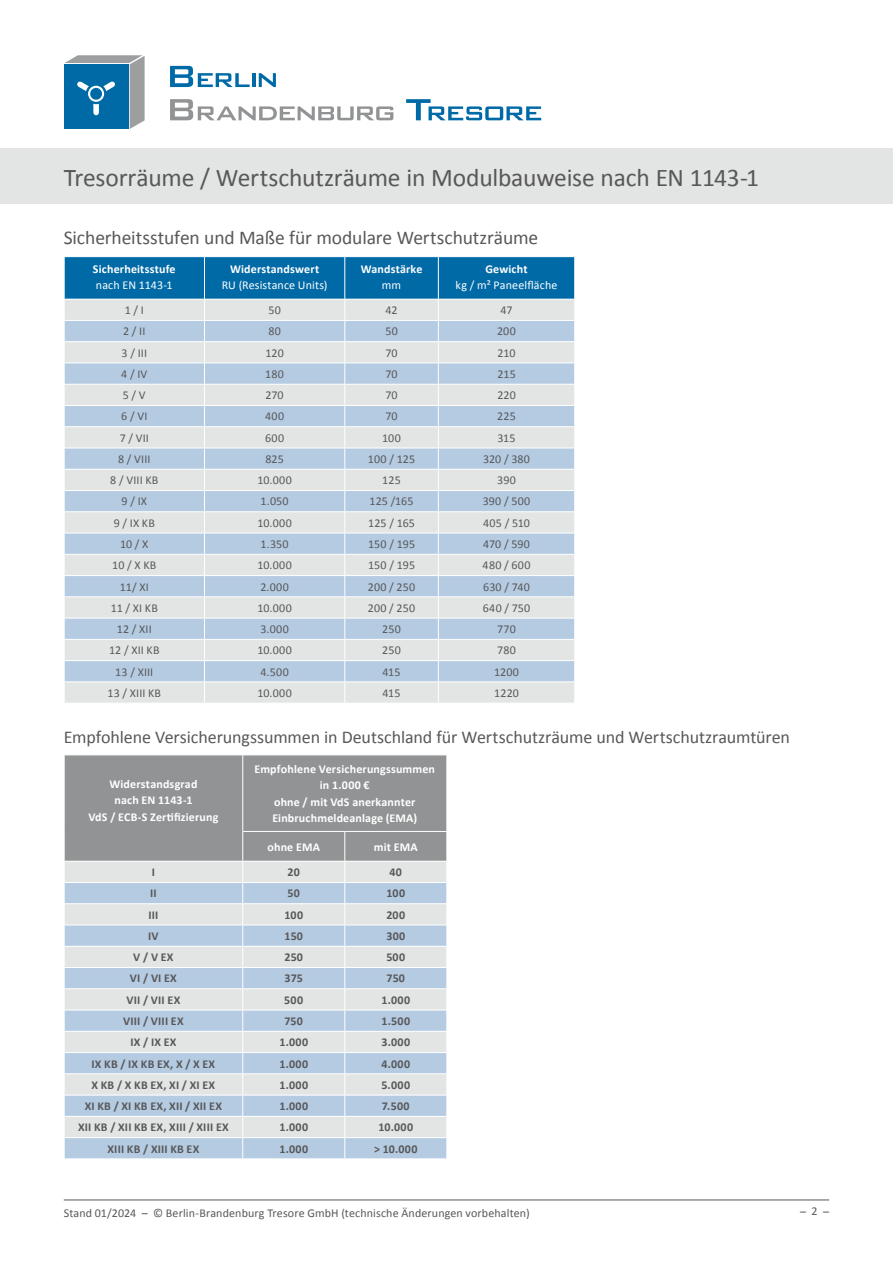
<style>
.page{position:relative;width:893px;height:1263px;background:#fff}
.page>*{position:absolute;margin:0;border:0;box-sizing:border-box;transform-origin:0 0}
.t1{font:25.5px "Calibri";letter-spacing:-.01em;color:#58585a}
.t2{font:19.5px "Calibri";letter-spacing:-.005em;color:#58585a}
.t3{font:18px "Calibri";letter-spacing:-.005em;color:#58585a}
.t4{font:12px "Calibri";letter-spacing:.01em;color:#58585a}
.t5{font:700 12px "Calibri";letter-spacing:.015em;color:#58585a}
.t6{font:700 12px/16.5px "Calibri";letter-spacing:.015em;color:#fff;text-align:center}
.t7{font:12px "Calibri";letter-spacing:.01em;color:#fff}
</style>
<div class="page">
<div style="left:0;top:149px;width:893px;height:55px;background:#e3e4e4"></div>
<hr style="left:64px;top:1199px;width:765px;height:1px;background:#58585a">
<svg style="left:64px;top:257px;width:511px;height:446px;background:#bed1df"></svg>
<svg style="left:64px;top:755px;width:383px;height:403px;background:#bfc7d0"></svg>
<hr style="left:64px;top:861px;width:179px;height:1px;background:#fff">
<svg style="left:64px;top:55px;width:81px;height:74px;background:#3d84ac"></svg>
<svg style="left:86px;top:83px;width:21px;height:21px"></svg>
<div style="left:88px;top:86px;width:16px;height:16px;border:2px solid #fff;border-radius:50%"></div>
<svg style="left:170px;top:66px;width:80px;height:21px"></svg>
<hr style="left:252px;top:73px;width:3px;height:14px;background:#006aa7">
<svg style="left:259px;top:73px;width:17px;height:14px"></svg>
<svg style="left:170px;top:99px;width:223px;height:21px"></svg>
<svg style="left:406px;top:99px;width:135px;height:21px"></svg>
<h1 class="t1" style="left:64px;top:161px;width:697px">Tresorräume / Wertschutzräume in Modulbauweise nach EN 1143-1</h1>
<h2 class="t2" style="left:64px;top:225px;width:476px">Sicherheitsstufen und Maße für modulare Wertschutzräume</h2>
<p class="t6" style="left:93px;top:261px;width:84px">Sicherheitsstufe</p>
<p class="t7" style="left:96px;top:278px;width:78px">nach EN 1143-1</p>
<p class="t6" style="left:361px;top:261px;width:63px">Wandstärke</p>
<p class="t7" style="left:382px;top:278px;width:21px">mm</p>
<p class="t6" style="left:485px;top:261px;width:44px">Gewicht</p>
<p class="t7" style="left:456px;top:278px;width:103px">kg / m² Paneelfläche</p>
<p class="t6" style="left:230px;top:261px;width:91px">Widerstandswert</p>
<p class="t7" style="left:222px;top:278px;width:107px">RU (Resistance Units)</p>
<p class="t4" style="left:125px;top:302px;width:21px">1 / I</p>
<p class="t4" style="left:268px;top:302px;width:14px">50</p>
<p class="t4" style="left:386px;top:302px;width:14px">42</p>
<p class="t4" style="left:501px;top:302px;width:13px">47</p>
<p class="t4" style="left:123px;top:324px;width:24px">2 / II</p>
<p class="t4" style="left:268px;top:324px;width:14px">80</p>
<p class="t4" style="left:385px;top:324px;width:14px">50</p>
<p class="t4" style="left:497px;top:324px;width:20px">200</p>
<p class="t4" style="left:122px;top:345px;width:27px">3 / III</p>
<p class="t4" style="left:265px;top:345px;width:20px">120</p>
<p class="t4" style="left:385px;top:345px;width:14px">70</p>
<p class="t4" style="left:497px;top:345px;width:20px">210</p>
<p class="t4" style="left:121px;top:366px;width:28px">4 / IV</p>
<p class="t4" style="left:265px;top:366px;width:20px">180</p>
<p class="t4" style="left:385px;top:366px;width:14px">70</p>
<p class="t4" style="left:497px;top:366px;width:20px">215</p>
<p class="t4" style="left:123px;top:388px;width:24px">5 / V</p>
<p class="t4" style="left:266px;top:388px;width:20px">270</p>
<p class="t4" style="left:385px;top:388px;width:14px">70</p>
<p class="t4" style="left:497px;top:388px;width:20px">220</p>
<p class="t4" style="left:121px;top:409px;width:28px">6 / VI</p>
<p class="t4" style="left:265px;top:409px;width:21px">400</p>
<p class="t4" style="left:385px;top:409px;width:14px">70</p>
<p class="t4" style="left:497px;top:409px;width:20px">225</p>
<p class="t4" style="left:120px;top:430px;width:31px">7 / VII</p>
<p class="t4" style="left:265px;top:430px;width:20px">600</p>
<p class="t4" style="left:382px;top:430px;width:20px">100</p>
<p class="t4" style="left:497px;top:430px;width:20px">315</p>
<p class="t4" style="left:118px;top:451px;width:34px">8 / VIII</p>
<p class="t4" style="left:265px;top:451px;width:20px">825</p>
<p class="t4" style="left:368px;top:451px;width:49px">100 / 125</p>
<p class="t4" style="left:483px;top:451px;width:49px">320 / 380</p>
<p class="t4" style="left:110px;top:473px;width:50px">8 / VIII KB</p>
<p class="t4" style="left:257px;top:473px;width:36px">10.000</p>
<p class="t4" style="left:382px;top:473px;width:20px">125</p>
<p class="t4" style="left:497px;top:473px;width:20px">390</p>
<p class="t4" style="left:122px;top:494px;width:27px">9 / IX</p>
<p class="t4" style="left:261px;top:494px;width:29px">1.050</p>
<p class="t4" style="left:370px;top:494px;width:46px">125 /165</p>
<p class="t4" style="left:483px;top:494px;width:49px">390 / 500</p>
<p class="t4" style="left:114px;top:515px;width:43px">9 / IX KB</p>
<p class="t4" style="left:257px;top:515px;width:36px">10.000</p>
<p class="t4" style="left:368px;top:515px;width:48px">125 / 165</p>
<p class="t4" style="left:483px;top:515px;width:48px">405 / 510</p>
<p class="t4" style="left:120px;top:536px;width:30px">10 / X</p>
<p class="t4" style="left:261px;top:536px;width:29px">1.350</p>
<p class="t4" style="left:368px;top:536px;width:49px">150 / 195</p>
<p class="t4" style="left:483px;top:536px;width:48px">470 / 590</p>
<p class="t4" style="left:112px;top:558px;width:46px">10 / X KB</p>
<p class="t4" style="left:257px;top:558px;width:36px">10.000</p>
<p class="t4" style="left:368px;top:558px;width:49px">150 / 195</p>
<p class="t4" style="left:483px;top:558px;width:49px">480 / 600</p>
<p class="t4" style="left:120px;top:579px;width:31px">11/ XI</p>
<p class="t4" style="left:260px;top:579px;width:30px">2.000</p>
<p class="t4" style="left:368px;top:579px;width:49px">200 / 250</p>
<p class="t4" style="left:483px;top:579px;width:48px">630 / 740</p>
<p class="t4" style="left:111px;top:600px;width:49px">11 / XI KB</p>
<p class="t4" style="left:257px;top:600px;width:36px">10.000</p>
<p class="t4" style="left:368px;top:600px;width:49px">200 / 250</p>
<p class="t4" style="left:483px;top:600px;width:49px">640 / 750</p>
<p class="t4" style="left:117px;top:621px;width:36px">12 / XII</p>
<p class="t4" style="left:260px;top:621px;width:30px">3.000</p>
<p class="t4" style="left:382px;top:621px;width:20px">250</p>
<p class="t4" style="left:497px;top:621px;width:20px">770</p>
<p class="t4" style="left:109px;top:643px;width:52px">12 / XII KB</p>
<p class="t4" style="left:257px;top:643px;width:36px">10.000</p>
<p class="t4" style="left:382px;top:643px;width:20px">250</p>
<p class="t4" style="left:497px;top:643px;width:20px">780</p>
<p class="t4" style="left:115px;top:664px;width:40px">13 / XIII</p>
<p class="t4" style="left:260px;top:664px;width:30px">4.500</p>
<p class="t4" style="left:383px;top:664px;width:20px">415</p>
<p class="t4" style="left:494px;top:664px;width:26px">1200</p>
<p class="t4" style="left:107px;top:685px;width:55px">13 / XIII KB</p>
<p class="t4" style="left:257px;top:685px;width:36px">10.000</p>
<p class="t4" style="left:383px;top:685px;width:20px">415</p>
<p class="t4" style="left:494px;top:685px;width:26px">1220</p>
<h3 class="t3" style="left:64px;top:725px;width:728px">Empfohlene Versicherungssummen in Deutschland für Wertschutzräume und Wertschutzraumtüren</h3>
<p class="t6" style="left:88px;top:775px;width:132px">Widerstandsgrad<br>nach EN 1143-1<br>VdS / ECB-S Zertifizierung</p>
<p class="t6" style="left:254px;top:760px;width:182px">Empfohlene Versicherungssummen in 1.000 €<br>ohne / mit VdS anerkannter<br>Einbruchmeldeanlage (EMA)</p>
<p class="t6" style="left:267px;top:838px;width:54px">ohne EMA</p>
<p class="t6" style="left:374px;top:838px;width:45px">mit EMA</p>
<p class="t5" style="left:152px;top:864px;width:5px">I</p>
<p class="t5" style="left:288px;top:864px;width:14px">20</p>
<p class="t5" style="left:390px;top:864px;width:14px">40</p>
<p class="t5" style="left:150px;top:886px;width:8px">II</p>
<p class="t5" style="left:288px;top:886px;width:14px">50</p>
<p class="t5" style="left:386px;top:886px;width:20px">100</p>
<p class="t5" style="left:148px;top:907px;width:11px">III</p>
<p class="t5" style="left:284px;top:907px;width:20px">100</p>
<p class="t5" style="left:386px;top:907px;width:20px">200</p>
<p class="t5" style="left:148px;top:928px;width:12px">IV</p>
<p class="t5" style="left:284px;top:928px;width:20px">150</p>
<p class="t5" style="left:386px;top:928px;width:20px">300</p>
<p class="t5" style="left:133px;top:949px;width:42px">V / V EX</p>
<p class="t5" style="left:284px;top:949px;width:20px">250</p>
<p class="t5" style="left:386px;top:949px;width:20px">500</p>
<p class="t5" style="left:130px;top:971px;width:48px">VI / VI EX</p>
<p class="t5" style="left:285px;top:971px;width:20px">375</p>
<p class="t5" style="left:387px;top:971px;width:20px">750</p>
<p class="t5" style="left:127px;top:992px;width:55px">VII / VII EX</p>
<p class="t5" style="left:284px;top:992px;width:20px">500</p>
<p class="t5" style="left:381px;top:992px;width:30px">1.000</p>
<p class="t5" style="left:123px;top:1013px;width:62px">VIII / VIII EX</p>
<p class="t5" style="left:285px;top:1013px;width:20px">750</p>
<p class="t5" style="left:381px;top:1013px;width:30px">1.500</p>
<p class="t5" style="left:130px;top:1034px;width:47px">IX / IX EX</p>
<p class="t5" style="left:279px;top:1034px;width:30px">1.000</p>
<p class="t5" style="left:381px;top:1034px;width:30px">3.000</p>
<p class="t5" style="left:92px;top:1056px;width:125px">IX KB / IX KB EX, X / X EX</p>
<p class="t5" style="left:279px;top:1056px;width:30px">1.000</p>
<p class="t5" style="left:381px;top:1056px;width:30px">4.000</p>
<p class="t5" style="left:92px;top:1077px;width:125px">X KB / X KB EX, XI / XI EX</p>
<p class="t5" style="left:279px;top:1077px;width:30px">1.000</p>
<p class="t5" style="left:381px;top:1077px;width:30px">5.000</p>
<p class="t5" style="left:85px;top:1098px;width:139px">XI KB / XI KB EX, XII / XII EX</p>
<p class="t5" style="left:279px;top:1098px;width:30px">1.000</p>
<p class="t5" style="left:382px;top:1098px;width:29px">7.500</p>
<p class="t5" style="left:78px;top:1120px;width:152px">XII KB / XII KB EX, XIII / XIII EX</p>
<p class="t5" style="left:279px;top:1120px;width:30px">1.000</p>
<p class="t5" style="left:378px;top:1120px;width:36px">10.000</p>
<p class="t5" style="left:108px;top:1141px;width:93px">XIII KB / XIII KB EX</p>
<p class="t5" style="left:279px;top:1141px;width:30px">1.000</p>
<p class="t5" style="left:374px;top:1141px;width:45px">&gt; 10.000</p>
<p class="t4" style="left:64px;top:1205px;width:467px">Stand 01/2024 – © Berlin-Brandenburg Tresore GmbH (technische Änderungen vorbehalten)</p>
<p class="t4" style="left:803px;top:1203px;width:30px">̶ 2 ̶</p>
</div>
